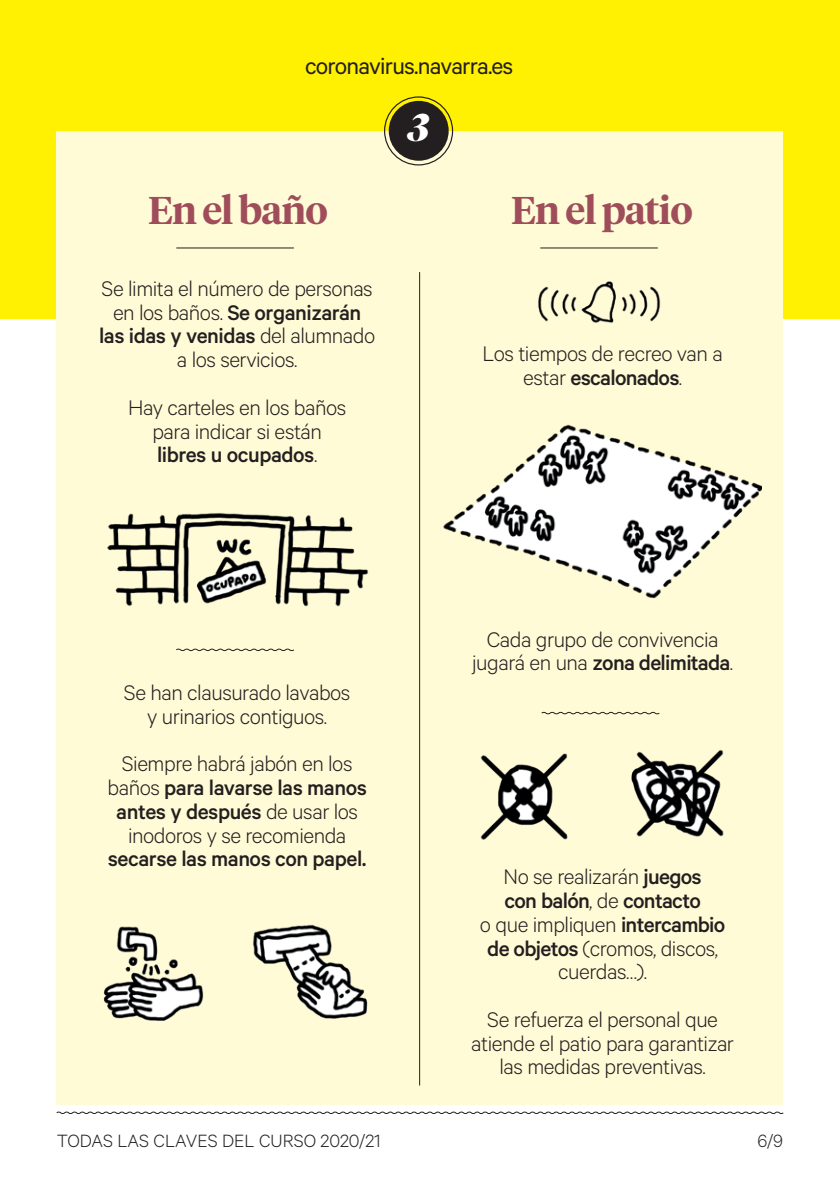
<style>
.page{position:relative;width:840px;height:1191px;background:#fff}
.page>*{position:absolute;margin:0;border:0;box-sizing:border-box;transform-origin:0 0}
.t1{font:600 38.6px "Tiempos Headline";letter-spacing:-.02em;color:#a04d5b}
.t2{font:italic 900 38.6px "Tiempos Fine";color:#fff}
.t3{font:26px "Calibre";letter-spacing:-.03em;color:#231f20}
.t4{font:300 23.8px/23.8px "Calibre";letter-spacing:-.02em;color:#231f20;text-align:center}
.t5{font:500 23.8px "Calibre";letter-spacing:-.02em;color:#231f20}
.t6{font:300 20px "Calibre";color:#231f20}
.s1{font-weight:500}
</style>
<div class="page">
<div style="left:0;top:0;width:839px;height:318px;background:#fff101"></div>
<hr style="left:839px;top:0;width:1px;height:318px;background:#fff101">
<svg style="left:56px;top:1111px;width:727px;height:3px"></svg>
<div style="left:57px;top:131px;width:725px;height:973px;background:#fffbd6"></div>
<hr style="left:419px;top:272px;width:1px;height:813px;background:#231f20">
<div style="left:388px;top:101px;width:60px;height:60px;background:#231f20;border-radius:50%"></div>
<div style="left:384px;top:96px;width:69px;height:69px;border:1px solid #231f20;border-radius:50%"></div>
<hr style="left:176px;top:248px;width:118px;height:1px;background:#231f20">
<hr style="left:540px;top:248px;width:117px;height:1px;background:#231f20">
<img style="left:103px;top:924px;width:265px;height:97px">
<img style="left:107px;top:513px;width:262px;height:94px">
<img style="left:443px;top:424px;width:318px;height:175px">
<img style="left:538px;top:281px;width:123px;height:42px">
<img style="left:480px;top:750px;width:244px;height:90px">
<svg style="left:176px;top:648px;width:118px;height:3px"></svg>
<svg style="left:541px;top:711px;width:118px;height:4px"></svg>
<p class="t3" style="left:305px;top:50px;width:210px">coronavirus.navarra.es</p>
<h1 class="t2" style="left:407px;top:104px;width:23px">3</h1>
<h1 class="t1" style="left:148px;top:184px;width:181px">En el baño</h1>
<h1 class="t1" style="left:511px;top:184px;width:183px">En el patio</h1>
<p class="t4" style="left:99px;top:275px;width:277px">Se limita el número de personas en los baños. <span class="s1">Se organizarán las idas y venidas</span> del alumnado a los servicios.</p>
<p class="t4" style="left:128px;top:394px;width:219px">Hay carteles en los baños para indicar si están <span class="s1">libres u ocupados</span>.</p>
<p class="t4" style="left:482px;top:341px;width:241px">Los tiempos de recreo van a estar <span class="s1">escalonados</span>.</p>
<p class="t4" style="left:124px;top:679px;width:228px">Se han clausurado lavabos y urinarios contiguos.</p>
<p class="t4" style="left:107px;top:751px;width:261px">Siempre habrá jabón en los baños <span class="s1">para lavarse las manos antes y después</span> de usar los inodoros y se recomienda</p>
<p class="t5" style="left:108px;top:845px;width:260px">secarse las manos con papel.</p>
<p class="t6" style="left:57px;top:1129px;width:325px">TODAS LAS CLAVES DEL CURSO 2020/21</p>
<p class="t4" style="left:472px;top:626px;width:262px">Cada grupo de convivencia jugará en una <span class="s1">zona delimitada</span>.</p>
<p class="t4" style="left:479px;top:864px;width:247px">No se realizarán <span class="s1">juegos<br>con balón</span>, de <span class="s1">contacto<br></span>o que impliquen <span class="s1">intercambio de objetos</span> (cromos, discos, cuerdas…).</p>
<p class="t4" style="left:471px;top:1006px;width:264px">Se refuerza el personal que atiende el patio para garantizar las medidas preventivas.</p>
<p class="t6" style="left:757px;top:1129px;width:27px">6/9</p>
</div>
